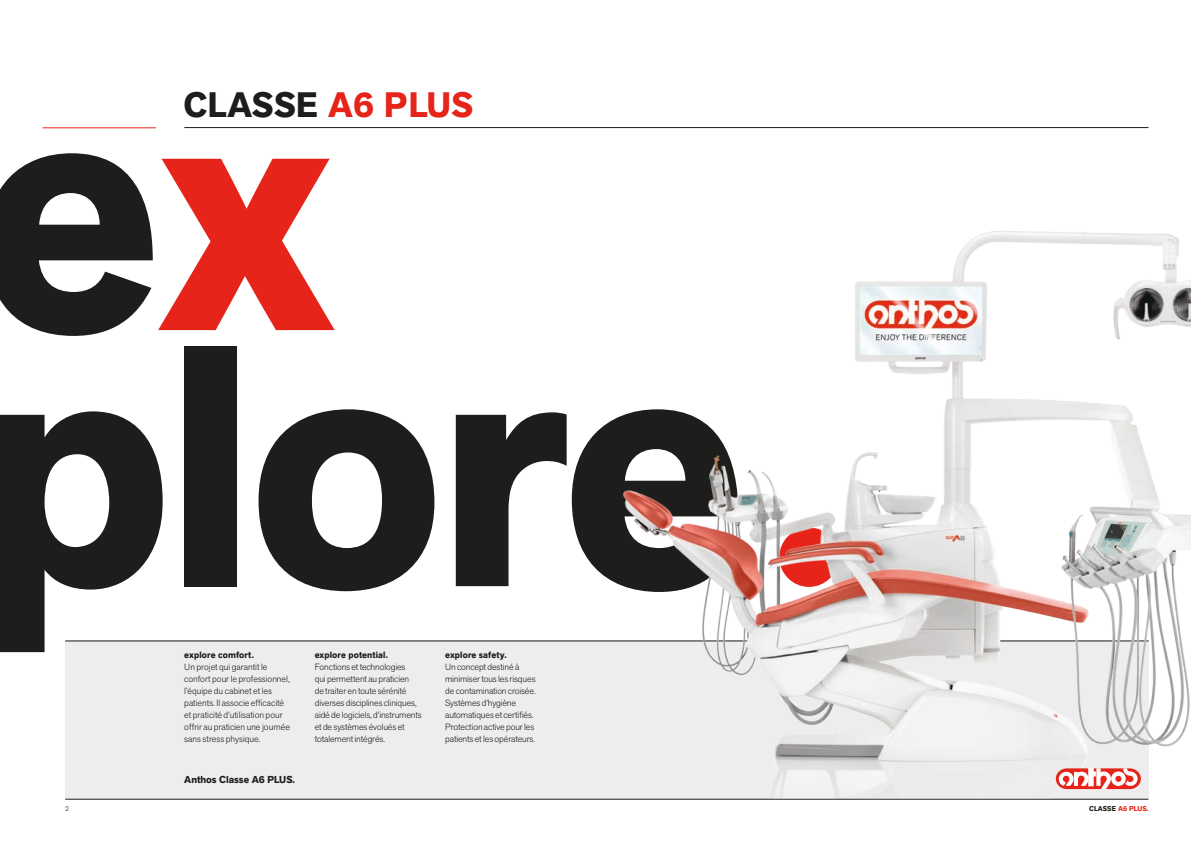
<style>
.page{position:relative;width:1191px;height:842px;background:#fff}
.page>*{position:absolute;margin:0;border:0;box-sizing:border-box;transform-origin:0 0}
.t1{font:700 340px "Akzid Grtsk Next";letter-spacing:-.02em;color:#1d1d1b}
.t2{font:700 35px "Akzid Grtsk Next";letter-spacing:.01em;color:#1d1d1b}
.t3{font:700 10px "Akzid Grtsk Next";color:#1d1d1b}
.t4{font:300 9px/12px "Akzid Grtsk Next";letter-spacing:-.005em;color:#1d1d1b}
.t5{font:700 9px "Akzid Grtsk Next";letter-spacing:.01em;color:#1d1d1b}
.t6{font:700 7px "Akzid Grtsk Next";letter-spacing:.01em;color:#e72419}
.t7{font:300 7px "Akzid Grtsk Next";color:#1d1d1b}
.s1{color:#e72419}
.s2{color:#fff}
.s3{color:#1d1d1b}
</style>
<div class="page">
<div style="left:65px;top:641px;width:1083px;height:158px;background:#ededed"></div>
<hr style="left:65px;top:799px;width:1083px;height:1px;background:#1d1d1b">
<hr style="left:184px;top:127px;width:964px;height:1px;background:#1d1d1b">
<hr style="left:43px;top:128px;width:113px;height:1px;background:#e72419">
<hr style="left:65px;top:641px;width:1083px;height:1px;background:#1d1d1b">
<img style="left:550px;top:231px;width:641px;height:568px">
<svg style="left:1055px;top:768px;width:85px;height:21px;background:#f1948e"></svg>
<h2 class="t2" style="left:184px;top:82px;width:300px">CLASSE <span class="s1">A6 PLUS</span><span class="s2">.</span></h2>
<h1 class="t1" style="left:-24px;top:-9px;width:446px">e<span class="s1">x</span><span class="s2">.</span></h1>
<h1 class="t1" style="left:-24px;top:247px;width:772px">plore</h1>
<p class="t5" style="left:445px;top:649px;width:63px">explore safety.</p>
<p class="t4" style="left:445px;top:660px;width:92px">Un concept destiné à minimiser tous les risques de contamination croisée.<br>Systèmes d’hygiène automatiques et certifiés.<br>Protection active pour les patients et les opérateurs.</p>
<p class="t5" style="left:184px;top:649px;width:71px">explore comfort.</p>
<p class="t4" style="left:184px;top:660px;width:107px">Un projet qui garantit le confort pour le professionnel, l’équipe du cabinet et les patients. Il associe efficacité et praticité d’utilisation pour offrir au praticien une journée sans stress physique.</p>
<p class="t5" style="left:315px;top:649px;width:75px">explore potential.</p>
<p class="t4" style="left:315px;top:660px;width:108px">Fonctions et technologies<br>qui permettent au praticien<br>de traiter en toute sérénité diverses disciplines cliniques, aidé de logiciels, d’instruments et de systèmes évolués et totalement intégrés.</p>
<p class="t3" style="left:184px;top:773px;width:112px">Anthos Classe A6 PLUS.</p>
<p class="t7" style="left:65px;top:804px;width:5px">2</p>
<p class="t6" style="left:1089px;top:804px;width:61px"><span class="s3">CLASSE</span> A6 PLUS.</p>
</div>
